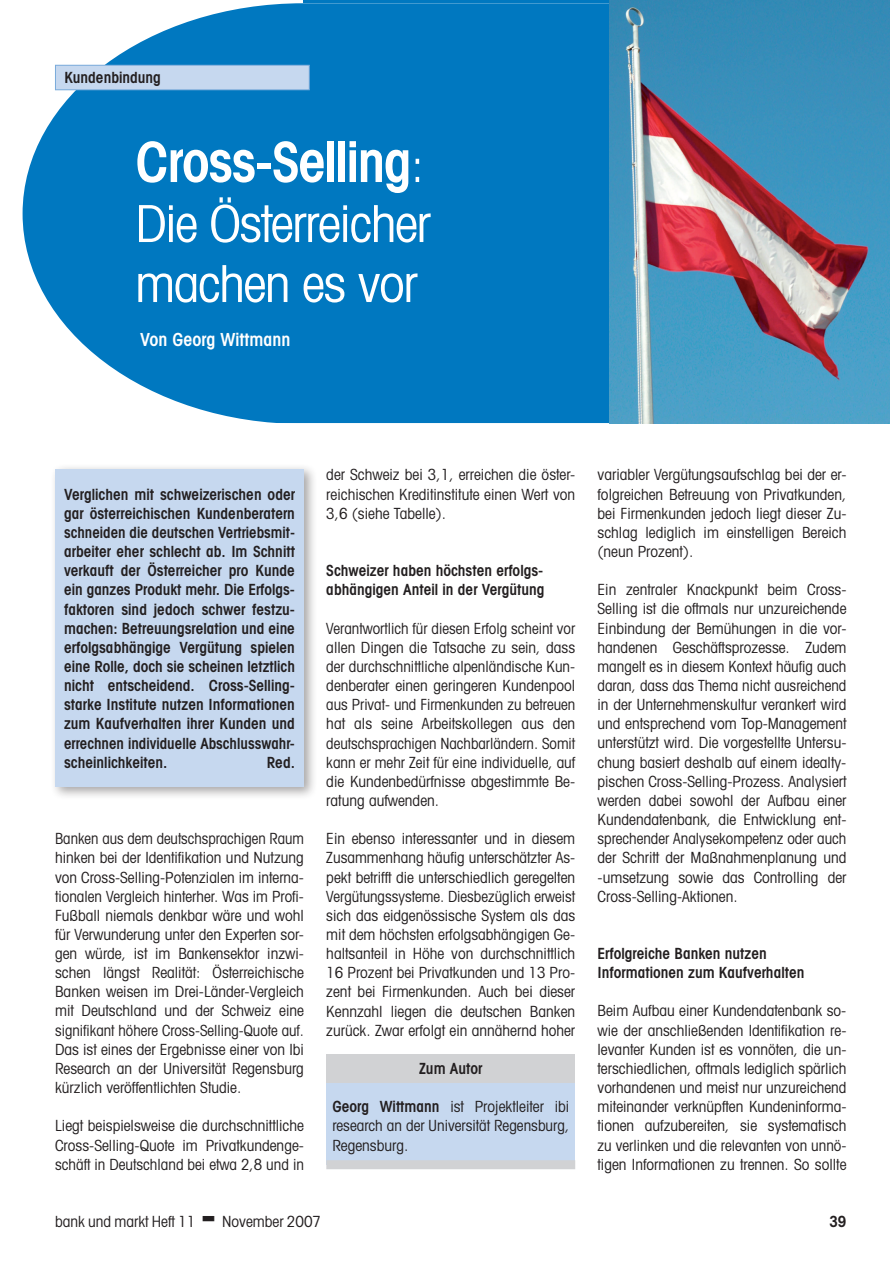
<style>
.page{position:relative;width:890px;height:1264px;background:#fff}
.page>*{position:absolute;margin:0;border:0;box-sizing:border-box;transform-origin:0 0}
.t1{font:600 condensed 55.5px "Avant Garde";letter-spacing:-.025em;color:#fff}
.t2{font:condensed 51px/60px "Avant Garde";letter-spacing:-.025em;color:#fff}
.t3{font:600 condensed 18px "Avant Garde";color:#fff}
.t4{font:condensed 15.3px/19.2px "Avant Garde";color:#231f20;text-align:justify}
.t5{font:600 condensed 15.3px/19.2px "Avant Garde";color:#231f20}
.t6{font:condensed 15.3px/19.2px "Avant Garde";color:#231f20;text-align:justify;scale:.96 1}
.s1{font-weight:400;font-size:51px}
.s2{font-weight:600}
</style>
<div class="page">
<svg style="left:23px;top:3px;width:586px;height:420px;background:#1985c6"></svg>
<hr style="left:303px;top:0;width:307px;height:3px;background:#0078c0">
<div style="left:55px;top:65px;width:254px;height:25px;background:#c6d8ef"></div>
<div style="left:55px;top:65px;width:254px;height:25px;border:1px solid #7aabdb"></div>
<div style="left:49px;top:463px;width:282px;height:343px;background:#231f20;opacity:.4"></div>
<div style="left:55px;top:469px;width:249px;height:317px;background:#c6d8ef"></div>
<div style="left:326px;top:1077px;width:249px;height:87px;background:#c6d8ef"></div>
<div style="left:326px;top:1054px;width:249px;height:28px;background:#d1d2d4"></div>
<div style="left:326px;top:1160px;width:249px;height:9px;background:#d1d2d4"></div>
<img style="left:609px;top:0;width:280px;height:423px">
<p class="t5" style="left:64px;top:68px;width:98px">Kundenbindung</p>
<h1 class="t1" style="left:135px;top:128px;width:290px">Cross-Selling<span class="s1">:</span></h1>
<h2 class="t2" style="left:135px;top:192px;width:297px">Die Österreicher machen es vor</h2>
<p class="t3" style="left:140px;top:329px;width:152px">Von Georg Wittmann</p>
<p class="t5" style="left:64px;top:484px;width:232px;text-align:justify">Verglichen mit schweizerischen oder gar österreichischen Kundenberatern schneiden die deutschen Vertriebsmit&shy;arbeiter eher schlecht ab. Im Schnitt verkauft der Österreicher pro Kunde ein ganzes Produkt mehr. Die Erfolgs&shy;faktoren sind jedoch schwer festzu&shy;machen: Betreuungsrelation und eine erfolgsabhängige Vergütung spielen eine Rolle, doch sie scheinen letztlich nicht entscheidend. Cross-Selling&shy;starke Institute nutzen Informationen zum Kaufverhalten ihrer Kunden und errechnen individuelle Abschlusswahr&shy;scheinlichkeiten.</p>
<p class="t5" style="left:267px;top:752px;width:30px">Red.</p>
<p class="t6" style="left:55px;top:828px;width:261px">Banken aus dem deutschsprachigen Raum hinken bei der Identifikation und Nutzung von Cross-Selling-Potenzialen im interna&shy;tionalen Vergleich hinterher. Was im Profi-Fußball niemals denkbar wäre und wohl für Verwunderung unter den Experten sor&shy;gen würde, ist im Bankensektor inzwi&shy;schen längst Realität: Österreichische Banken weisen im Drei-Länder-Vergleich mit Deutschland und der Schweiz eine signifikant höhere Cross-Selling-Quote auf.<br>Das ist eines der Ergebnisse einer von Ibi Research an der Universität Regensburg kürzlich veröffentlichten Studie.</p>
<p class="t4" style="left:55px;top:1115px;width:250px">Liegt beispielsweise die durchschnittliche Cross-Selling-Quote im Privatkundenge&shy;schäft in Deutschland bei etwa 2,8 und in</p>
<p class="t4" style="left:326px;top:465px;width:250px">der Schweiz bei 3,1, erreichen die öster&shy;reichischen Kreditinstitute einen Wert von 3,6 (siehe Tabelle).</p>
<p class="t5" style="left:326px;top:561px;width:220px">Schweizer haben höchsten erfolgs&shy;abhängigen Anteil in der Vergütung</p>
<p class="t4" style="left:326px;top:618px;width:250px">Verantwortlich für diesen Erfolg scheint vor allen Dingen die Tatsache zu sein, dass der durchschnittliche alpenländische Kun&shy;denberater einen geringeren Kundenpool aus Privat- und Firmenkunden zu betreuen hat als seine Arbeitskollegen aus den deutschsprachigen Nachbarländern. Somit kann er mehr Zeit für eine individuelle, auf die Kundenbedürfnisse abgestimmte Be&shy;ratung aufwenden.</p>
<p class="t4" style="left:326px;top:828px;width:250px">Ein ebenso interessanter und in diesem Zusammenhang häufig unterschätzter As&shy;pekt betrifft die unterschiedlich geregelten Vergütungssysteme. Diesbezüglich erweist sich das eidgenössische System als das mit dem höchsten erfolgsabhängigen Ge&shy;haltsanteil in Höhe von durchschnittlich 16 Prozent bei Privatkunden und 13 Pro&shy;zent bei Firmenkunden. Auch bei dieser Kennzahl liegen die deutschen Banken zurück. Zwar erfolgt ein annähernd hoher</p>
<p class="t5" style="left:419px;top:1058px;width:65px">Zum Autor</p>
<p class="t4" style="left:332px;top:1096px;width:238px"><span class="s2">Georg Wittmann</span> ist Projektleiter ibi research an der Universität Regensburg, Regensburg.</p>
<p class="t4" style="left:597px;top:465px;width:250px">variabler Vergütungsaufschlag bei der er&shy;folgreichen Betreuung von Privatkunden, bei Firmenkunden jedoch liegt dieser Zu&shy;schlag lediglich im einstelligen Bereich (neun Prozent).</p>
<p class="t4" style="left:597px;top:580px;width:250px">Ein zentraler Knackpunkt beim Cross-Selling ist die oftmals nur unzureichende Einbindung der Bemühungen in die vor&shy;handenen Geschäftsprozesse. Zudem mangelt es in diesem Kontext häufig auch daran, dass das Thema nicht ausreichend in der Unternehmenskultur verankert wird und entsprechend vom Top-Management unterstützt wird. Die vorgestellte Untersu&shy;chung basiert deshalb auf einem idealty&shy;pischen Cross-Selling-Prozess. Analysiert werden dabei sowohl der Aufbau einer Kundendatenbank, die Entwicklung ent&shy;sprechender Analysekompetenz oder auch der Schritt der Maßnahmenplanung und -umsetzung sowie das Controlling der Cross-Selling-Aktionen.</p>
<p class="t5" style="left:597px;top:943px;width:208px">Erfolgreiche Banken nutzen<br>Informationen zum Kaufverhalten</p>
<p class="t4" style="left:597px;top:1001px;width:250px">Beim Aufbau einer Kundendatenbank so&shy;wie der anschließenden Identifikation re&shy;levanter Kunden ist es vonnöten, die un&shy;terschiedlichen, oftmals lediglich spärlich vorhandenen und meist nur unzureichend miteinander verknüpften Kundeninforma&shy;tionen aufzubereiten, sie systematisch zu verlinken und die relevanten von unnö&shy;tigen Informationen zu trennen. So sollte</p>
<p class="t4" style="left:55px;top:1211px;width:142px">bank und markt Heft 11</p>
<p class="t4" style="left:222px;top:1211px;width:100px">November 2007</p>
<p class="t5" style="left:829px;top:1211px;width:19px">39</p>
</div>
